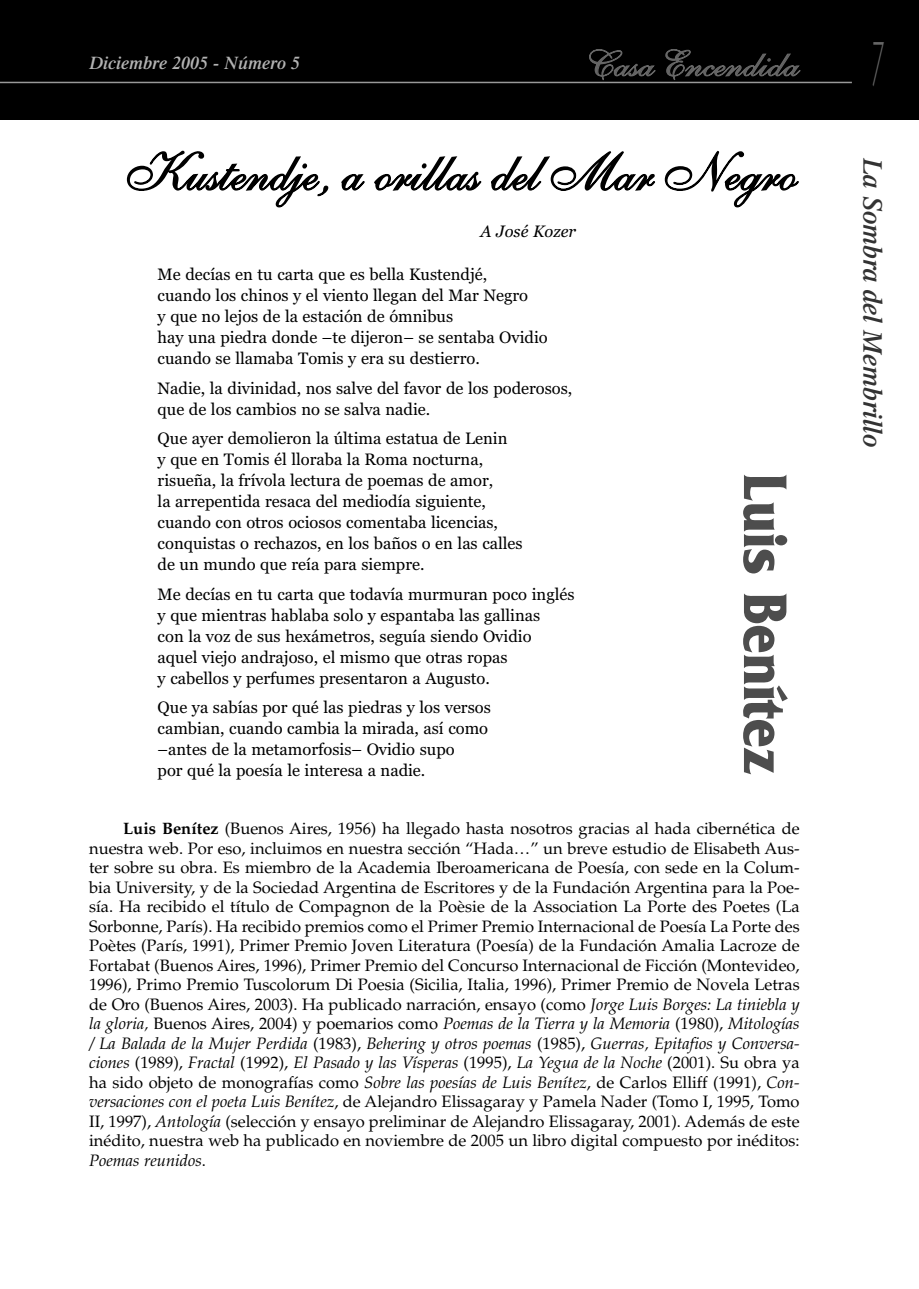
<style>
.page{position:relative;width:919px;height:1289px;background:#fff}
.page>*{position:absolute;margin:0;border:0;box-sizing:border-box;transform-origin:0 0}
.t1{font:700 64.5px "Friz Quadrata";color:#4d4d4d;scale:.85 1}
.t2{font:300 58.2px "Futura";color:#666;scale:.33 1}
.t3{font:54px "Shelley Allegro Script";color:#000}
.t4{font:36px "Shelley Allegro Script";color:#666;scale:1.12 1}
.t5{font:italic 600 27px "Times";color:#333}
.t6{font:italic 600 18px "Times";color:#b3b3b3}
.t7{font:16.5px/19.5px "Palatino";color:#000;text-align:justify}
.t8{font:16.5px/21px "Georgia";color:#000}
.t9{font:italic 16.5px "Georgia";color:#000}
.s1{font-weight:700}
.s2{font-style:italic}
</style>
<div class="page">
<div style="left:0;top:1px;width:918px;height:119px;background:#000"></div>
<hr style="left:0;top:82px;width:851px;height:1px;background:#999">
<p class="t6" style="left:89px;top:56px;width:212px">Diciembre 2005 - Número 5</p>
<h3 class="t4" style="left:586px;top:54px;width:191px">Casa Encendida</h3>
<h2 class="t2" style="left:872px;top:38px;width:38px">7</h2>
<h3 class="t3" style="left:126px;top:157px;width:672px">Kustendje, a orillas del Mar Negro</h3>
<p class="t9" style="left:480px;top:225px;width:97px">A José Kozer</p>
<p class="t8" style="left:158px;top:265px;width:391px">Me decías en tu carta que es bella Kustendjé,<br>cuando los chinos y el viento llegan del Mar Negro<br>y que no lejos de la estación de ómnibus<br>hay una piedra donde –te dijeron– se sentaba Ovidio cuando se llamaba Tomis y era su destierro.</p>
<p class="t8" style="left:158px;top:379px;width:416px">Nadie, la divinidad, nos salve del favor de los poderosos, que de los cambios no se salva nadie.</p>
<p class="t8" style="left:158px;top:429px;width:366px">Que ayer demolieron la última estatua de Lenin<br>y que en Tomis él lloraba la Roma nocturna, risueña, la frívola lectura de poemas de amor,<br>la arrepentida resaca del mediodía siguiente, cuando con otros ociosos comentaba licencias, conquistas o rechazos, en los baños o en las calles de un mundo que reía para siempre.</p>
<p class="t8" style="left:158px;top:585px;width:418px">Me decías en tu carta que todavía murmuran poco inglés y que mientras hablaba solo y espantaba las gallinas<br>con la voz de sus hexámetros, seguía siendo Ovidio aquel viejo andrajoso, el mismo que otras ropas<br>y cabellos y perfumes presentaron a Augusto.</p>
<p class="t8" style="left:158px;top:698px;width:335px">Que ya sabías por qué las piedras y los versos cambian, cuando cambia la mirada, así como –antes de la metamorfosis– Ovidio supo<br>por qué la poesía le interesa a nadie.</p>
<h1 class="t1" style="left:787px;top:474px;width:355px;rotate:90deg">Luis Benítez</h1>
<p class="t7" style="left:89px;top:820px;width:712px;text-indent:34px"><span class="s1">Luis Benítez</span> (Buenos Aires, 1956) ha llegado hasta nosotros gracias al hada cibernética de nuestra web. Por eso, incluimos en nuestra sección “Hada…” un breve estudio de Elisabeth Aus&shy;ter sobre su obra. Es miembro de la Academia Iberoamericana de Poesía, con sede en la Colum&shy;bia University, y de la Sociedad Argentina de Escritores y de la Fundación Argentina para la Poe&shy;sía. Ha recibido el título de Compagnon de la Poèsie de la Association La Porte des Poetes (La Sorbonne, París). Ha recibido premios como el Primer Premio Internacional de Poesía La Porte des Poètes (París, 1991), Primer Premio Joven Literatura (Poesía) de la Fundación Amalia Lacroze de Fortabat (Buenos Aires, 1996), Primer Premio del Concurso Internacional de Ficción (Montevideo, 1996), Primo Premio Tuscolorum Di Poesia (Sicilia, Italia, 1996), Primer Premio de Novela Letras de Oro (Buenos Aires, 2003). Ha publicado narración, ensayo (como <span class="s2">Jorge Luis Borges: La tiniebla y la gloria,</span> Buenos Aires, 2004) y poemarios como <span class="s2">Poemas de la Tierra y la Memoria</span> (1980), <span class="s2">Mitologías / La Balada de la Mujer Perdida</span> (1983), <span class="s2">Behering y otros poemas</span> (1985), <span class="s2">Guerras, Epitafios y Conversa&shy;ciones</span> (1989), <span class="s2">Fractal</span> (1992), <span class="s2">El Pasado y las Vísperas</span> (1995), <span class="s2">La Yegua de la Noche</span> (2001). Su obra ya ha sido objeto de monografías como <span class="s2">Sobre las poesías de Luis Benítez</span>, de Carlos Elliff (1991), <span class="s2">Con&shy;versaciones con el poeta Luis Benítez</span>, de Alejandro Elissagaray y Pamela Nader (Tomo I, 1995, Tomo II, 1997), <span class="s2">Antología</span> (selección y ensayo preliminar de Alejandro Elissagaray, 2001). Además de este inédito, nuestra web ha publicado en noviembre de 2005 un libro digital compuesto por inéditos:<br><span class="s2">Poemas reunidos</span>.</p>
<h3 class="t5" style="left:882px;top:158px;width:291px;rotate:90deg">La Sombra del Membrillo</h3>
</div>
